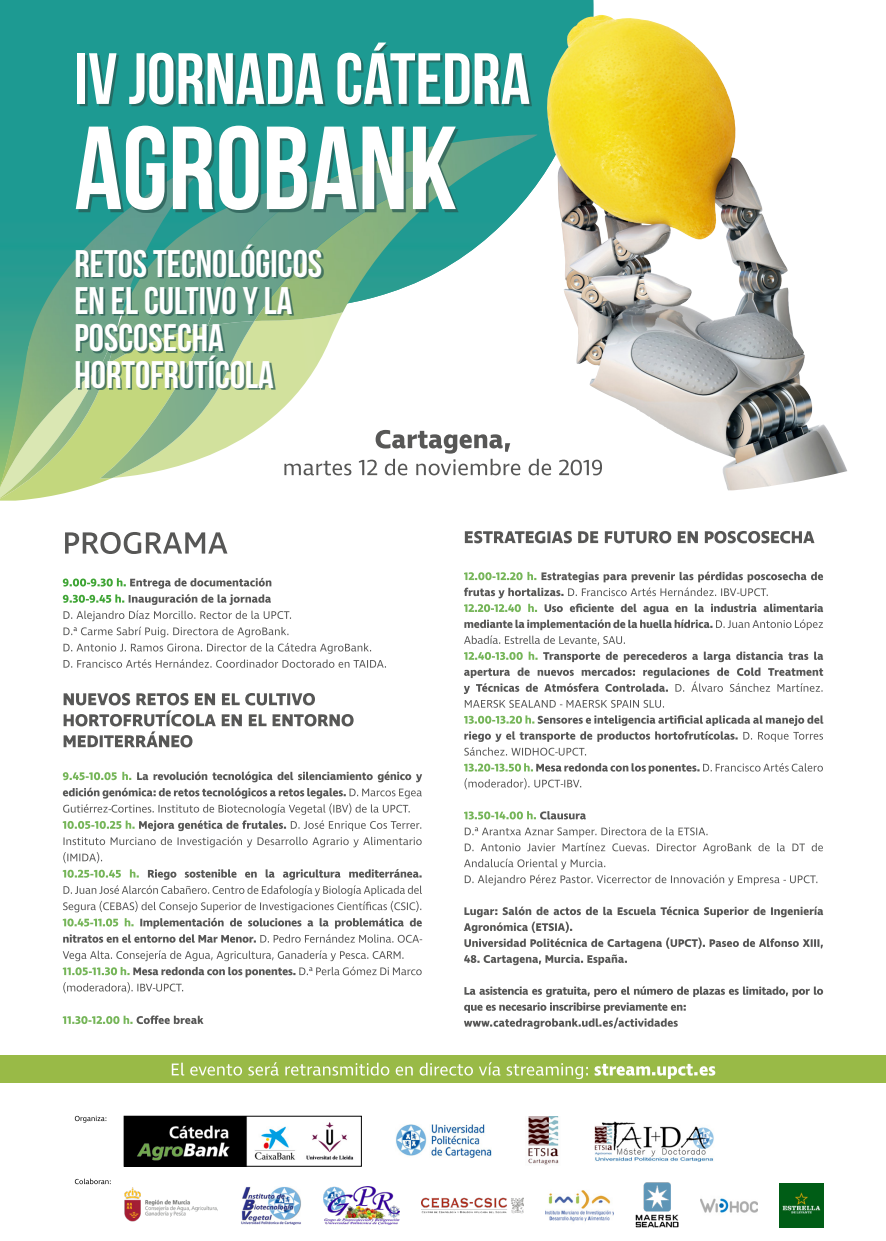
<style>
.page{position:relative;width:886px;height:1241px;background:#fff}
.page>*{position:absolute;margin:0;border:0;box-sizing:border-box;transform-origin:0 0}
.t1{font:117.75px "Bebas Neue";color:#fff}
.t2{font:72.31px "Bebas Neue";color:#fff}
.t3{font:38.38px "Bebas Neue";color:#fff}
</style>
<div class="page">
<div style="left:0;top:1055px;width:886px;height:27px;background:#99ba47"></div>
<div style="left:0;top:0;width:577px;height:184px;background:#1d9a92"></div>
<img style="left:442px;top:134px;width:95px;height:136px">
<img style="left:214px;top:213px;width:228px;height:99px">
<img style="left:0;top:155px;width:214px;height:157px">
<div style="left:78px;top:45px;width:454px;height:168px;background:#295c55;opacity:.75"></div>
<div style="left:78px;top:246px;width:246px;height:144px;background:#295c55;opacity:.75"></div>
<img style="left:546px;top:15px;width:301px;height:475px">
<svg style="left:63px;top:1015px;width:140px;height:8px"></svg>
<svg style="left:63px;top:950px;width:359px;height:43px"></svg>
<svg style="left:63px;top:934px;width:359px;height:8px"></svg>
<svg style="left:63px;top:885px;width:359px;height:43px"></svg>
<svg style="left:148px;top:869px;width:274px;height:10px"></svg>
<svg style="left:63px;top:869px;width:76px;height:8px"></svg>
<svg style="left:63px;top:820px;width:359px;height:43px"></svg>
<svg style="left:63px;top:771px;width:359px;height:43px"></svg>
<svg style="left:64px;top:693px;width:290px;height:54px"></svg>
<svg style="left:63px;top:659px;width:323px;height:8px"></svg>
<svg style="left:63px;top:643px;width:308px;height:10px"></svg>
<svg style="left:63px;top:594px;width:228px;height:43px"></svg>
<svg style="left:63px;top:578px;width:208px;height:10px"></svg>
<svg style="left:65px;top:532px;width:162px;height:22px"></svg>
<svg style="left:75px;top:1178px;width:36px;height:5px"></svg>
<svg style="left:75px;top:1115px;width:31px;height:7px"></svg>
<img style="left:126px;top:1117px;width:228px;height:47px">
<div style="left:124px;top:1115px;width:237px;height:51px;border:1px solid #000"></div>
<svg style="left:0;top:312px;width:602px;height:188px"></svg>
<img style="left:528px;top:1116px;width:31px;height:49px">
<img style="left:396px;top:1124px;width:95px;height:33px">
<img style="left:594px;top:1121px;width:120px;height:39px">
<img style="left:421px;top:1197px;width:102px;height:17px">
<img style="left:124px;top:1187px;width:94px;height:35px">
<img style="left:324px;top:1186px;width:75px;height:37px">
<img style="left:780px;top:1183px;width:44px;height:44px">
<img style="left:545px;top:1190px;width:69px;height:32px">
<img style="left:241px;top:1187px;width:60px;height:37px">
<img style="left:636px;top:1182px;width:42px;height:46px">
<img style="left:700px;top:1198px;width:57px;height:15px">
<svg style="left:172px;top:1062px;width:543px;height:16px"></svg>
<svg style="left:464px;top:1002px;width:222px;height:26px"></svg>
<svg style="left:464px;top:986px;width:359px;height:10px"></svg>
<svg style="left:464px;top:906px;width:359px;height:59px"></svg>
<svg style="left:464px;top:827px;width:359px;height:58px"></svg>
<svg style="left:464px;top:811px;width:122px;height:8px"></svg>
<svg style="left:464px;top:763px;width:359px;height:26px"></svg>
<svg style="left:464px;top:747px;width:122px;height:8px"></svg>
<svg style="left:464px;top:731px;width:359px;height:10px"></svg>
<svg style="left:464px;top:715px;width:359px;height:10px"></svg>
<svg style="left:464px;top:651px;width:359px;height:56px"></svg>
<svg style="left:464px;top:571px;width:359px;height:74px"></svg>
<svg style="left:465px;top:531px;width:349px;height:12px"></svg>
<p class="t2" style="left:74px;top:39px;width:457px">IV JORNADA CÁTEDRA</p>
<p class="t1" style="left:74px;top:104px;width:384px">AGROBANK</p>
<p class="t3" style="left:74px;top:243px;width:249px">RETOS TECNOLÓGICOS</p>
<p class="t3" style="left:74px;top:279px;width:220px">EN EL CULTIVO Y LA</p>
<p class="t3" style="left:74px;top:316px;width:151px">POSCOSECHA</p>
<p class="t3" style="left:74px;top:353px;width:201px">HORTOFRUTÍCOLA</p>
</div>
